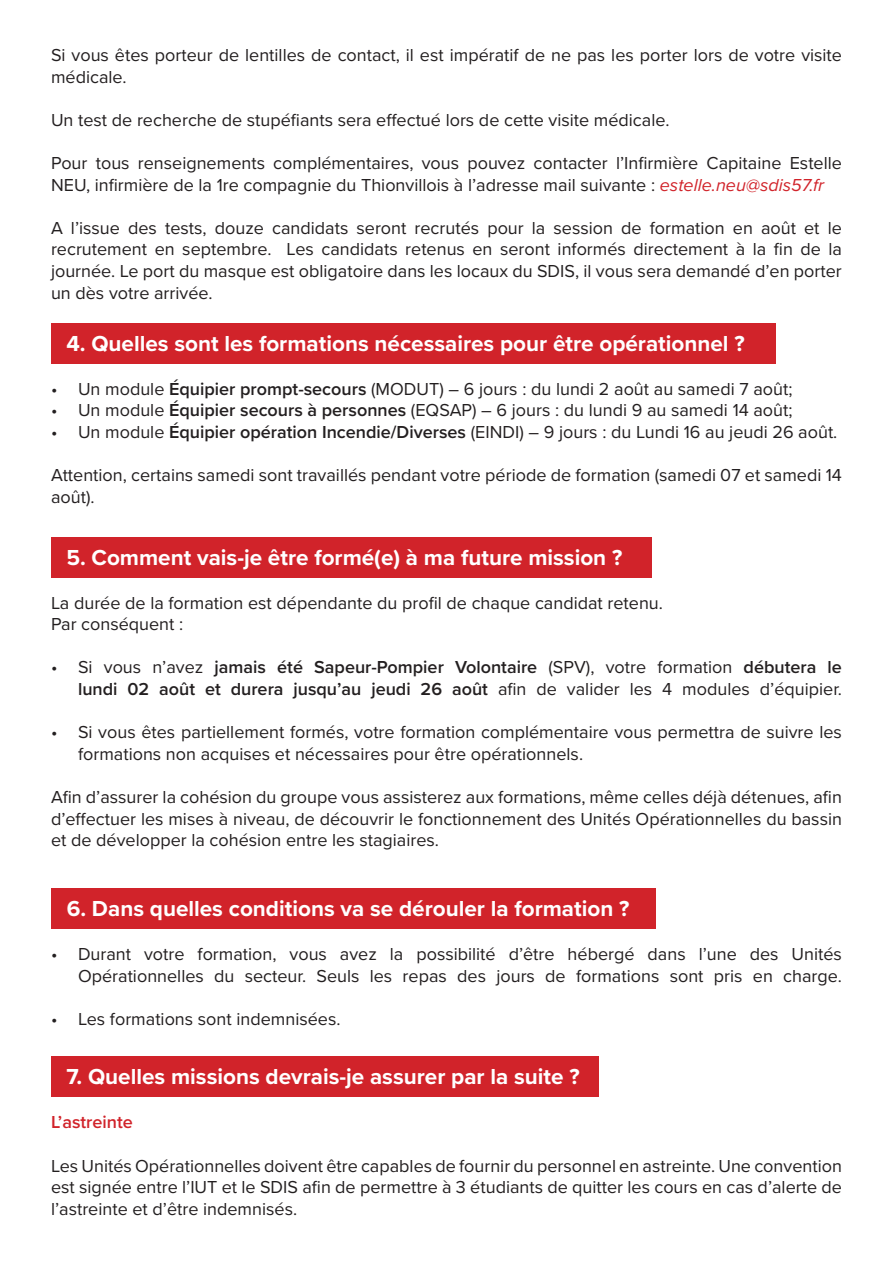
<style>
.page{position:relative;width:893px;height:1263px;background:#fff}
.page>*{position:absolute;margin:0;border:0;box-sizing:border-box;transform-origin:0 0}
.t1{font:700 22.5px "Proxima Nova";color:#fff}
.t2{font:18px/21.6px "Proxima Nova";color:#231f20}
.t3{font:600 18px/21.6px "Proxima Nova";color:#231f20;text-align:right}
.t4{font:600 18px "Proxima Nova";color:#d1232a}
.s1{font-style:italic;color:#d1232a}
.s2{font-weight:600}
.s3{font-weight:400}
</style>
<div class="page">
<div style="left:51px;top:323px;width:725px;height:41px;background:#d1232a"></div>
<div style="left:51px;top:537px;width:600px;height:40px;background:#d1232a"></div>
<div style="left:51px;top:889px;width:605px;height:40px;background:#d1232a"></div>
<div style="left:51px;top:1057px;width:548px;height:40px;background:#d1232a"></div>
<p class="t2" style="left:51px;top:43px;width:792px">Si vous êtes porteur de lentilles de contact, il est impératif de ne pas les porter lors de votre visite médicale.</p>
<p class="t2" style="left:51px;top:108px;width:620px">Un test de recherche de stupéfiants sera effectué lors de cette visite médicale.</p>
<p class="t2" style="left:51px;top:151px;width:792px">Pour tous renseignements complémentaires, vous pouvez contacter l’Infirmière Capitaine Estelle<br>NEU, infirmière de la 1re compagnie du Thionvillois à l’adresse mail suivante : <span class="s1">estelle.neu@sdis57.fr</span></p>
<p class="t2" style="left:51px;top:216px;width:792px;text-align:justify">A l’issue des tests, douze candidats seront recrutés pour la session de formation en août et le recrutement en septembre. Les candidats retenus en seront informés directement à la fin de la journée. Le port du masque est obligatoire dans les locaux du SDIS, il vous sera demandé d’en porter un dès votre arrivée.</p>
<p class="t1" style="left:66px;top:327px;width:680px">4. Quelles sont les formations nécessaires pour être opérationnel ?</p>
<p class="t2" style="left:51px;top:377px;width:743px">• Un module <span class="s2">Équipier prompt-secours</span> (MODUT) – 6 jours : du lundi 2 août au samedi 7 août;</p>
<p class="t2" style="left:51px;top:399px;width:743px">• Un module <span class="s2">Équipier secours à personnes</span> (EQSAP) – 6 jours : du lundi 9 au samedi 14 août;</p>
<p class="t2" style="left:51px;top:420px;width:788px">• Un module <span class="s2">Équipier opération Incendie/Diverses</span> (EINDI) – 9 jours : du Lundi 16 au jeudi 26 août.</p>
<p class="t2" style="left:51px;top:464px;width:792px">Attention, certains samedi sont travaillés pendant votre période de formation (samedi 07 et samedi 14 août).</p>
<p class="t1" style="left:66px;top:540px;width:557px">5. Comment vais-je être formé(e) à ma future mission ?</p>
<p class="t2" style="left:51px;top:591px;width:613px">La durée de la formation est dépendante du profil de chaque candidat retenu.</p>
<p class="t2" style="left:51px;top:612px;width:134px">Par conséquent :</p>
<p class="t3" style="left:51px;top:656px;width:792px"><span class="s3">• Si vous n’avez</span> jamais été Sapeur-Pompier Volontaire <span class="s3">(SPV), votre formation</span> débutera le lundi 02 août et durera jusqu’au jeudi 26 août <span class="s3">afin de valider les 4 modules d’équipier.</span></p>
<p class="t2" style="left:78px;top:720px;width:765px;text-indent:-27px">• Si vous êtes partiellement formés, votre formation complémentaire vous permettra de suivre les formations non acquises et nécessaires pour être opérationnels.</p>
<p class="t2" style="left:51px;top:785px;width:792px;text-align:justify">Afin d’assurer la cohésion du groupe vous assisterez aux formations, même celles déjà détenues, afin d’effectuer les mises à niveau, de découvrir le fonctionnement des Unités Opérationnelles du bassin et de développer la cohésion entre les stagiaires.</p>
<p class="t1" style="left:67px;top:892px;width:564px">6. Dans quelles conditions va se dérouler la formation ?</p>
<p class="t2" style="left:51px;top:943px;width:792px;text-align:right">• Durant votre formation, vous avez la possibilité d’être hébergé dans l’une des Unités<br>Opérationnelles du secteur. Seuls les repas des jours de formations sont pris en charge.</p>
<p class="t2" style="left:51px;top:1007px;width:291px">• Les formations sont indemnisées.</p>
<p class="t1" style="left:66px;top:1060px;width:515px">7. Quelles missions devrais-je assurer par la suite ?</p>
<p class="t4" style="left:51px;top:1109px;width:83px">L’astreinte</p>
<p class="t2" style="left:51px;top:1154px;width:792px;text-align:justify">Les Unités Opérationnelles doivent être capables de fournir du personnel en astreinte. Une convention est signée entre l’IUT et le SDIS afin de permettre à 3 étudiants de quitter les cours en cas d’alerte de l’astreinte et d’être indemnisés.</p>
</div>
